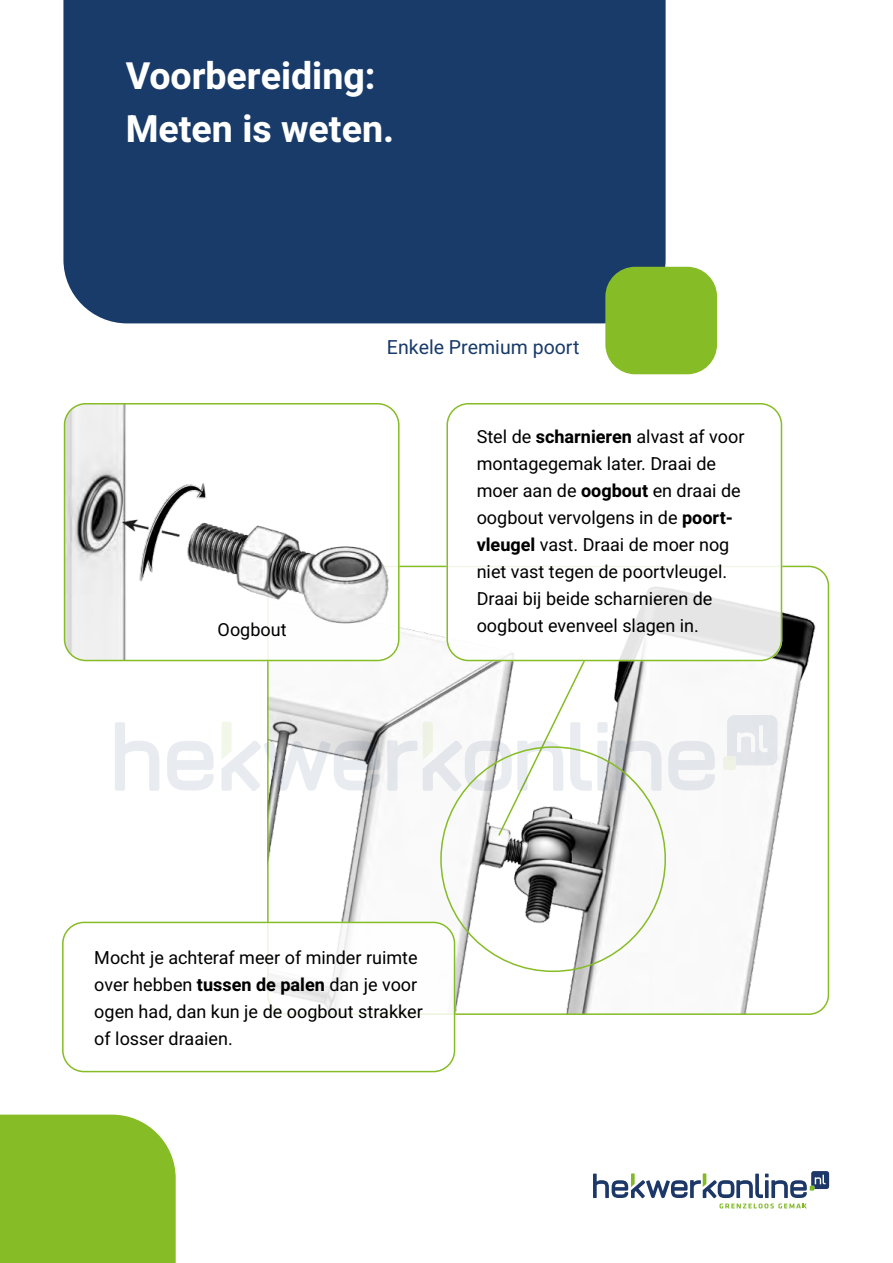
<style>
.page{position:relative;width:893px;height:1263px;background:#fff}
.page>*{position:absolute;margin:0;border:0;box-sizing:border-box;transform-origin:0 0}
.t1{font:700 37.5px/52.5px "Heebo";color:#fff}
.t2{font:19.5px "Heebo";color:#183b6a}
.t3{font:18px/27px "Heebo";color:#000}
.s1{font-weight:700}
</style>
<div class="page">
<div style="left:63px;top:0;width:603px;height:323px;background:#183b6a"></div>
<div style="left:605px;top:267px;width:112px;height:107px;background:#86bc25;border-radius:30px"></div>
<div style="left:0;top:1114px;width:176px;height:149px;background:#86bc25"></div>
<img style="left:270px;top:570px;width:559px;height:445px">
<div style="left:63px;top:922px;width:392px;height:165px;background:#fff;border-radius:21px"></div>
<div style="left:62px;top:922px;width:393px;height:150px;border:2px solid #86bc25;border-radius:21px"></div>
<div style="left:446px;top:403px;width:336px;height:258px;background:#fff;border-radius:21px"></div>
<div style="left:446px;top:403px;width:336px;height:258px;border:2px solid #86bc25;border-radius:21px"></div>
<img style="left:65px;top:406px;width:334px;height:254px">
<div style="left:64px;top:403px;width:336px;height:258px;border:2px solid #86bc25;border-radius:21px"></div>
<div style="left:723px;top:756px;width:13px;height:14px;background:#eef3e5;border-radius:3px"></div>
<svg style="left:115px;top:722px;width:44px;height:69px"></svg>
<svg style="left:615px;top:741px;width:46px;height:50px"></svg>
<svg style="left:387px;top:658px;width:205px;height:179px"></svg>
<svg style="left:727px;top:715px;width:50px;height:50px"></svg>
<svg style="left:668px;top:741px;width:47px;height:49px"></svg>
<svg style="left:597px;top:741px;width:11px;height:50px"></svg>
<div style="left:597px;top:722px;width:11px;height:11px;background:#e8ebf0;border-radius:2px"></div>
<svg style="left:167px;top:741px;width:47px;height:49px"></svg>
<svg style="left:221px;top:722px;width:159px;height:69px"></svg>
<svg style="left:593px;top:1171px;width:236px;height:37px"></svg>
<h1 class="t1" style="left:126px;top:50px;width:270px">Voorbereiding:<br>Meten is weten.</h1>
<p class="t2" style="left:387px;top:334px;width:194px">Enkele Premium poort</p>
<p class="t3" style="left:477px;top:423px;width:269px">Stel de <span class="s1">scharnieren</span> alvast af voor montagegemak later. Draai de moer aan de <span class="s1">oogbout</span> en draai de oogbout vervolgens in de <span class="s1">poort&shy;vleugel</span> vast. Draai de moer nog niet vast tegen de poortvleugel.<br>Draai bij beide scharnieren de</p>
<p class="t3" style="left:218px;top:616px;width:70px">Oogbout</p>
<p class="t3" style="left:477px;top:612px;width:224px">oogbout evenveel slagen in.</p>
<p class="t3" style="left:94px;top:944px;width:330px">Mocht je achteraf meer of minder ruimte over hebben <span class="s1">tussen de palen</span> dan je voor ogen had, dan kun je de oogbout strakker of losser draaien.</p>
</div>
